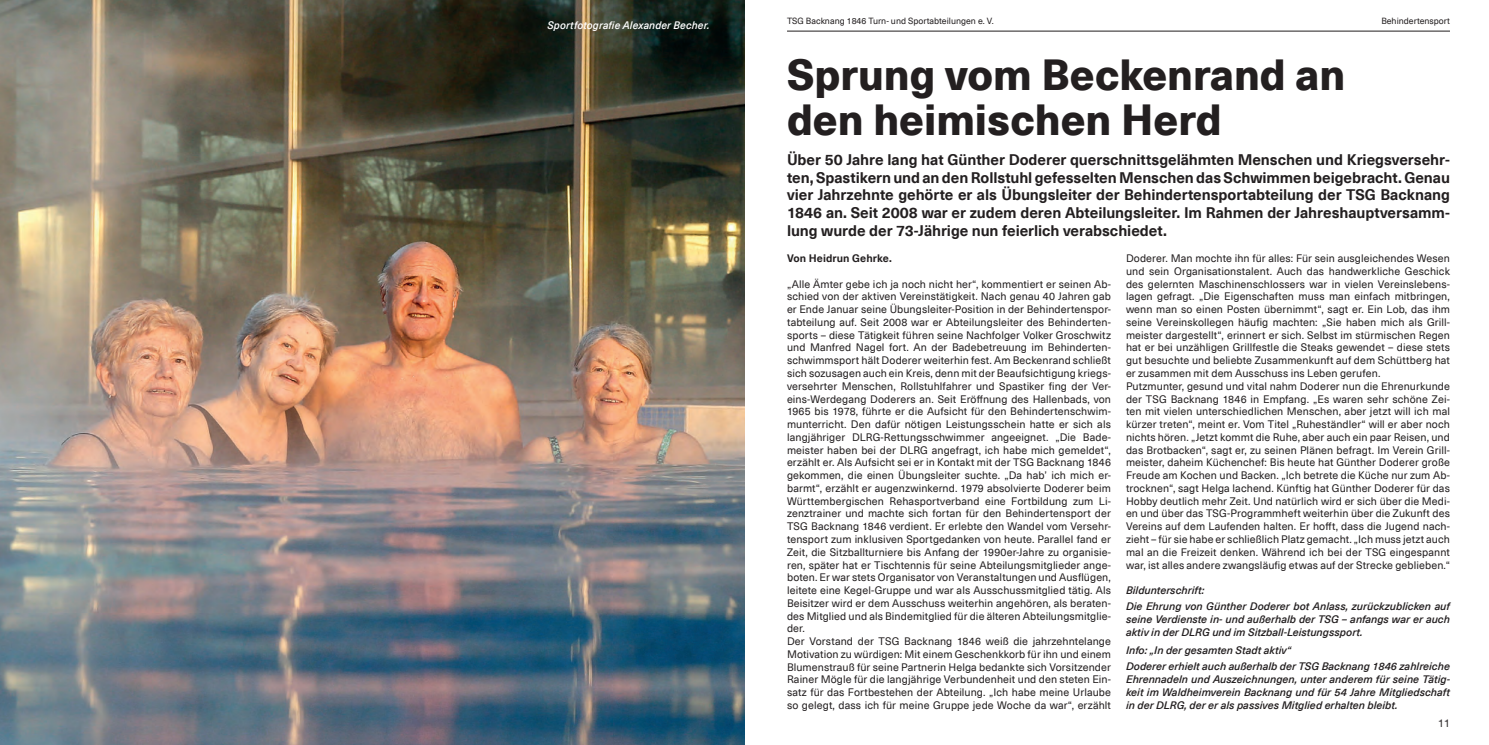
<style>
.page{position:relative;width:1489px;height:745px;background:#fff}
.page>*{position:absolute;margin:0;border:0;box-sizing:border-box;transform-origin:0 0}
.t1{font:800 42.5px/45px "Neue Haas Unica Pro";color:#231f20}
.t2{font:700 15px/17.5px "Neue Haas Unica Pro";letter-spacing:-.005em;color:#231f20;text-align:justify}
.t3{font:10.62px/12.8px "Neue Haas Unica Pro";letter-spacing:.01em;color:#231f20}
.t4{font:italic 500 10.62px/12.8px "Neue Haas Unica Pro";color:#231f20}
.t5{font:italic 500 10.62px "Neue Haas Unica Pro";letter-spacing:.01em;color:#fff;scale:.96 1}
.t6{font:700 10.62px "Neue Haas Unica Pro";letter-spacing:.01em;color:#231f20}
.t7{font:10.62px "Helvetica Neue LT";color:#231f20}
.t8{font:8.75px "Neue Haas Unica Pro";color:#231f20}
</style>
<div class="page">
<hr style="left:787px;top:31px;width:662px;height:1px;background:#231f20">
<img style="left:0;top:0;width:744px;height:744px">
<p class="t5" style="left:547px;top:18px;width:171px">Sportfotografie Alexander Becher.</p>
<p class="t8" style="left:787px;top:15px;width:208px">TSG Backnang 1846 Turn- und Sportabteilungen e. V.</p>
<p class="t8" style="left:1381px;top:15px;width:70px">Behindertensport</p>
<h1 class="t1" style="left:787px;top:53px;width:559px">Sprung vom Beckenrand an den heimischen Herd</h1>
<p class="t2" style="left:787px;top:151px;width:664px">Über 50 Jahre lang hat Günther Doderer querschnittsgelähmten Menschen und Kriegsversehr&shy;ten, Spastikern und an den Rollstuhl gefesselten Menschen das Schwimmen beigebracht. Genau vier Jahrzehnte gehörte er als Übungsleiter der Behindertensportabteilung der TSG Backnang 1846 an. Seit 2008 war er zudem deren Abteilungsleiter. Im Rahmen der Jahreshauptversamm&shy;lung wurde der 73-Jährige nun feierlich verabschiedet.</p>
<p class="t6" style="left:787px;top:252px;width:106px">Von Heidrun Gehrke.</p>
<p class="t3" style="left:787px;top:277px;width:325px">„Alle Ämter gebe ich ja noch nicht her“, kommentiert er seinen Ab&shy;schied von der aktiven Vereinstätigkeit. Nach genau 40 Jahren gab er Ende Januar seine Übungsleiter-Position in der Behindertenspor&shy;tabteilung auf. Seit 2008 war er Abteilungsleiter des Behinderten&shy;sports – diese Tätigkeit führen seine Nachfolger Volker Groschwitz und Manfred Nagel fort. An der Badebetreuung im Behinderten&shy;schwimmsport hält Doderer weiterhin fest. Am Beckenrand schließt sich sozusagen auch ein Kreis, denn mit der Beaufsichtigung kriegs&shy;versehrter Menschen, Rollstuhlfahrer und Spastiker fing der Ver&shy;eins-Werdegang Doderers an. Seit Eröffnung des Hallenbads, von 1965 bis 1978, führte er die Aufsicht für den Behindertenschwim&shy;munterricht. Den dafür nötigen Leistungsschein hatte er sich als langjähriger DLRG-Rettungsschwimmer angeeignet. „Die Bade&shy;meister haben bei der DLRG angefragt, ich habe mich gemeldet“, erzählt er. Als Aufsicht sei er in Kontakt mit der TSG Backnang 1846 gekommen, die einen Übungsleiter suchte. „Da hab’ ich mich er&shy;barmt“, erzählt er augenzwinkernd. 1979 absolvierte Doderer beim Württembergischen Rehasportverband eine Fortbildung zum Li&shy;zenztrainer und machte sich fortan für den Behindertensport der TSG Backnang 1846 verdient. Er erlebte den Wandel vom Versehr&shy;tensport zum inklusiven Sportgedanken von heute. Parallel fand er Zeit, die Sitzballturniere bis Anfang der 1990er-Jahre zu organisie&shy;ren, später hat er Tischtennis für seine Abteilungsmitglieder ange&shy;boten. Er war stets Organisator von Veranstaltungen und Ausflügen, leitete eine Kegel-Gruppe und war als Ausschussmitglied tätig. Als Beisitzer wird er dem Ausschuss weiterhin angehören, als beraten&shy;des Mitglied und als Bindemitglied für die älteren Abteilungsmitglie&shy;der.<br>Der Vorstand der TSG Backnang 1846 weiß die jahrzehntelange Motivation zu würdigen: Mit einem Geschenkkorb für ihn und einem Blumenstrauß für seine Partnerin Helga bedankte sich Vorsitzender Rainer Mögle für die langjährige Verbundenheit und den steten Ein&shy;satz für das Fortbestehen der Abteilung. „Ich habe meine Urlaube so gelegt, dass ich für meine Gruppe jede Woche da war“, erzählt</p>
<p class="t3" style="left:1125px;top:252px;width:325px">Doderer. Man mochte ihn für alles: Für sein ausgleichendes Wesen und sein Organisationstalent. Auch das handwerkliche Geschick des gelernten Maschinenschlossers war in vielen Vereinslebens&shy;lagen gefragt. „Die Eigenschaften muss man einfach mitbringen, wenn man so einen Posten übernimmt“, sagt er. Ein Lob, das ihm seine Vereinskollegen häufig machten: „Sie haben mich als Grill&shy;meister dargestellt“, erinnert er sich. Selbst im stürmischen Regen hat er bei unzähligen Grillfestle die Steaks gewendet – diese stets gut besuchte und beliebte Zusammenkunft auf dem Schüttberg hat er zusammen mit dem Ausschuss ins Leben gerufen.<br>Putzmunter, gesund und vital nahm Doderer nun die Ehrenurkunde der TSG Backnang 1846 in Empfang. „Es waren sehr schöne Zei&shy;ten mit vielen unterschiedlichen Menschen, aber jetzt will ich mal kürzer treten“, meint er. Vom Titel „Ruheständler“ will er aber noch nichts hören. „Jetzt kommt die Ruhe, aber auch ein paar Reisen, und das Brotbacken“, sagt er, zu seinen Plänen befragt. Im Verein Grill&shy;meister, daheim Küchenchef: Bis heute hat Günther Doderer große Freude am Kochen und Backen. „Ich betrete die Küche nur zum Ab&shy;trocknen“, sagt Helga lachend. Künftig hat Günther Doderer für das Hobby deutlich mehr Zeit. Und natürlich wird er sich über die Medi&shy;en und über das TSG-Programmheft weiterhin über die Zukunft des Vereins auf dem Laufenden halten. Er hofft, dass die Jugend nach&shy;zieht – für sie habe er schließlich Platz gemacht. „Ich muss jetzt auch mal an die Freizeit denken. Während ich bei der TSG eingespannt war, ist alles andere zwangsläufig etwas auf der Strecke geblieben.“</p>
<p class="t4" style="left:1125px;top:582px;width:325px;line-height:16.2px">Bildunterschrift:<br>Die Ehrung von Günther Doderer bot Anlass, zurückzublicken auf</p>
<p class="t4" style="left:1125px;top:612px;width:325px">seine Verdienste in- und außerhalb der TSG – anfangs war er auch aktiv in der DLRG und im Sitzball-Leistungssport.</p>
<p class="t4" style="left:1125px;top:641px;width:325px;line-height:16.2px">Info: „In der gesamten Stadt aktiv“<br>Doderer erhielt auch außerhalb der TSG Backnang 1846 zahlreiche</p>
<p class="t4" style="left:1125px;top:672px;width:325px;text-align:justify">Ehrennadeln und Auszeichnungen, unter anderem für seine Tätig&shy;keit im Waldheimverein Backnang und für 54 Jahre Mitgliedschaft in der DLRG, der er als passives Mitglied erhalten bleibt.</p>
<p class="t7" style="left:1437px;top:716px;width:13px">11</p>
</div>
